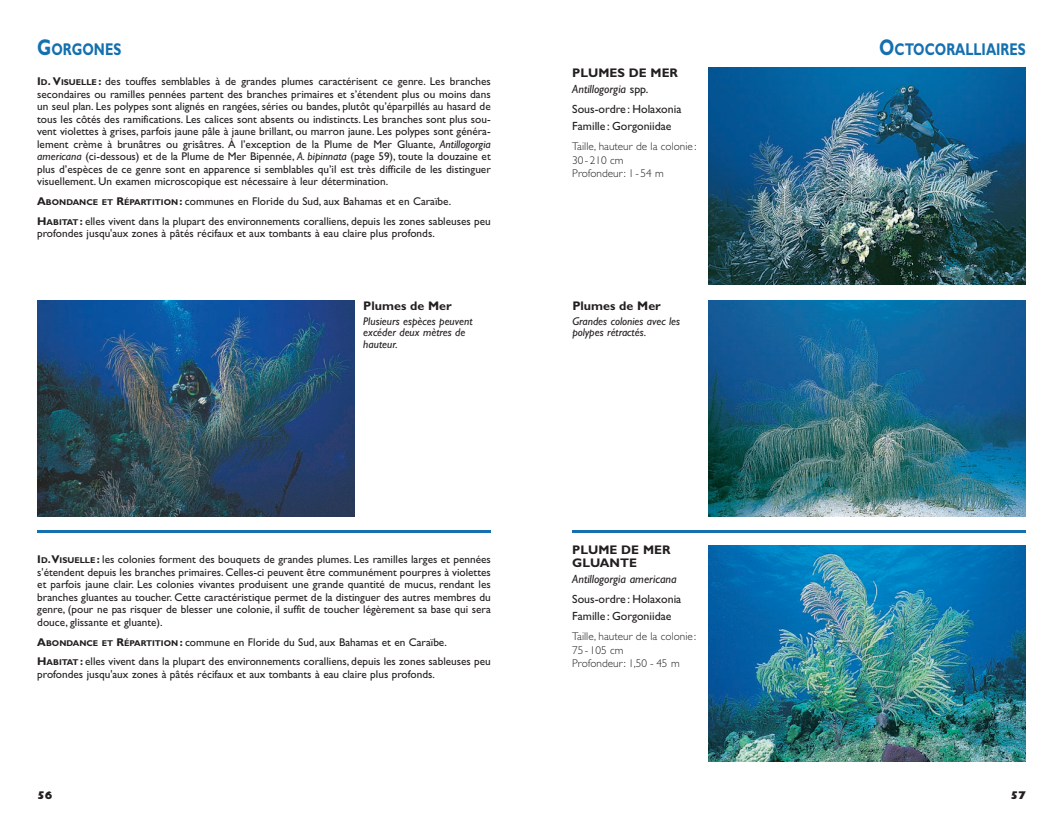
<style>
.page{position:relative;width:1063px;height:815px;background:#fff}
.page>*{position:absolute;margin:0;border:0;box-sizing:border-box;transform-origin:0 0}
.t1{font:700 17px "Gill Sans";color:#1470af;scale:.77 1}
.t2{font:700 12.5px/12.5px "Gill Sans";color:#231f20}
.t3{font:11.88px/19.6px "Gill Sans";color:#231f20}
.t4{font:italic 11.88px "Gill Sans";color:#231f20}
.t5{font:11.25px/12.5px "Gill Sans";color:#231f20;text-align:justify}
.t6{font:300 11.25px/13.5px "Gill Sans";color:#231f20}
.t7{font:italic 11.25px/11.2px "Gill Sans";color:#231f20}
.t8{font:800 11.25px "Gill Sans";color:#231f20}
.s1{font-size:22.75px}
.s2{font-weight:700}
.s3{font-weight:700;font-size:8.5px}
.s4{font-style:italic}
</style>
<div class="page">
<hr style="left:37px;top:530px;width:454px;height:2px;background:#1470af">
<hr style="left:572px;top:530px;width:454px;height:2px;background:#1470af">
<img style="left:37px;top:300px;width:318px;height:217px">
<img style="left:708px;top:67px;width:318px;height:217px">
<img style="left:708px;top:300px;width:318px;height:217px">
<img style="left:708px;top:545px;width:318px;height:217px">
<h1 class="t1" style="left:37px;top:40px;width:111px"><span class="s1">G</span>ORGONES</h1>
<p class="t5" style="left:37px;top:75px;width:455px"><span class="s2">I</span><span class="s3">D</span><span class="s2">. V</span><span class="s3">ISUELLE</span> <span class="s2">:</span> des touffes semblables à de grandes plumes caractérisent ce genre. Les branches secondaires ou ramilles pennées partent des branches primaires et s’étendent plus ou moins dans un seul plan. Les polypes sont alignés en rangées, séries ou bandes, plutôt qu’éparpillés au hasard de tous les côtés des ramifications. Les calices sont absents ou indistincts. Les branches sont plus sou&shy;vent violettes à grises, parfois jaune pâle à jaune brillant, ou marron jaune. Les polypes sont généra&shy;lement crème à brunâtres ou grisâtres. À l’exception de la Plume de Mer Gluante, <span class="s4">Antillogorgia americana</span> (ci-dessous) et de la Plume de Mer Bipennée, <span class="s4">A. bipinnata</span> (page 59), toute la douzaine et plus d’espèces de ce genre sont en apparence si semblables qu’il est très difficile de les distinguer visuellement. Un examen microscopique est nécessaire à leur détermination.</p>
<p class="t5" style="left:37px;top:191px;width:455px;line-height:19.6px"><span class="s2">A</span><span class="s3">BONDANCE ET</span> <span class="s2">R</span><span class="s3">ÉPARTITION</span> <span class="s2">:</span> communes en Floride du Sud, aux Bahamas et en Caraïbe.<br><span class="s2">H</span><span class="s3">ABITAT</span> <span class="s2">:</span> elles vivent dans la plupart des environnements coralliens, depuis les zones sableuses peu</p>
<p class="t5" style="left:37px;top:227px;width:399px">profondes jusqu'aux zones à pâtés récifaux et aux tombants à eau claire plus profonds.</p>
<p class="t2" style="left:363px;top:299px;width:90px">Plumes de Mer</p>
<p class="t7" style="left:363px;top:316px;width:111px">Plusieurs espèces peuvent excéder deux mètres de hauteur.</p>
<p class="t5" style="left:37px;top:553px;width:455px"><span class="s2">I</span><span class="s3">D</span><span class="s2">.V</span><span class="s3">ISUELLE</span> <span class="s2">:</span> les colonies forment des bouquets de grandes plumes. Les ramilles larges et pennées s'étendent depuis les branches primaires. Celles-ci peuvent être communément pourpres à violettes et parfois jaune clair. Les colonies vivantes produisent une grande quantité de mucus, rendant les branches gluantes au toucher. Cette caractéristique permet de la distinguer des autres membres du genre, (pour ne pas risquer de blesser une colonie, il suffit de toucher légèrement sa base qui sera douce, glissante et gluante).</p>
<p class="t5" style="left:37px;top:632px;width:455px;line-height:19.6px"><span class="s2">A</span><span class="s3">BONDANCE ET</span> <span class="s2">R</span><span class="s3">ÉPARTITION</span> <span class="s2">:</span> commune en Floride du Sud, aux Bahamas et en Caraïbe.<br><span class="s2">H</span><span class="s3">ABITAT</span> <span class="s2">:</span> elles vivent dans la plupart des environnements coralliens, depuis les zones sableuses peu</p>
<p class="t5" style="left:37px;top:668px;width:399px">profondes jusqu'aux zones à pâtés récifaux et aux tombants à eau claire plus profonds.</p>
<p class="t8" style="left:37px;top:788px;width:17px">56</p>
<p class="t2" style="left:572px;top:66px;width:107px">PLUMES DE MER</p>
<p class="t3" style="left:572px;top:80px;width:111px"><span class="s4">Antillogorgia</span> spp.<br>Sous-ordre : Holaxonia</p>
<p class="t3" style="left:572px;top:116px;width:101px">Famille : Gorgoniidae</p>
<p class="t6" style="left:572px;top:140px;width:126px">Taille, hauteur de la colonie :<br>30-210 cm<br>Profondeur: 1- 54 m</p>
<p class="t2" style="left:572px;top:299px;width:90px">Plumes de Mer</p>
<p class="t7" style="left:572px;top:316px;width:109px">Grandes colonies avec les polypes rétractés.</p>
<p class="t2" style="left:572px;top:544px;width:100px">PLUME DE MER<br>GLUANTE</p>
<p class="t4" style="left:572px;top:573px;width:106px">Antillogorgia americana</p>
<p class="t3" style="left:572px;top:591px;width:111px;line-height:16.6px">Sous-ordre : Holaxonia<br>Famille : Gorgoniidae</p>
<p class="t6" style="left:572px;top:630px;width:126px">Taille, hauteur de la colonie :<br>75-105 cm<br>Profondeur: 1,50 - 45 m</p>
<h1 class="t1" style="left:879px;top:40px;width:192px"><span class="s1">O</span>CTOCORALLIAIRES</h1>
<p class="t8" style="left:1011px;top:788px;width:17px">57</p>
</div>
